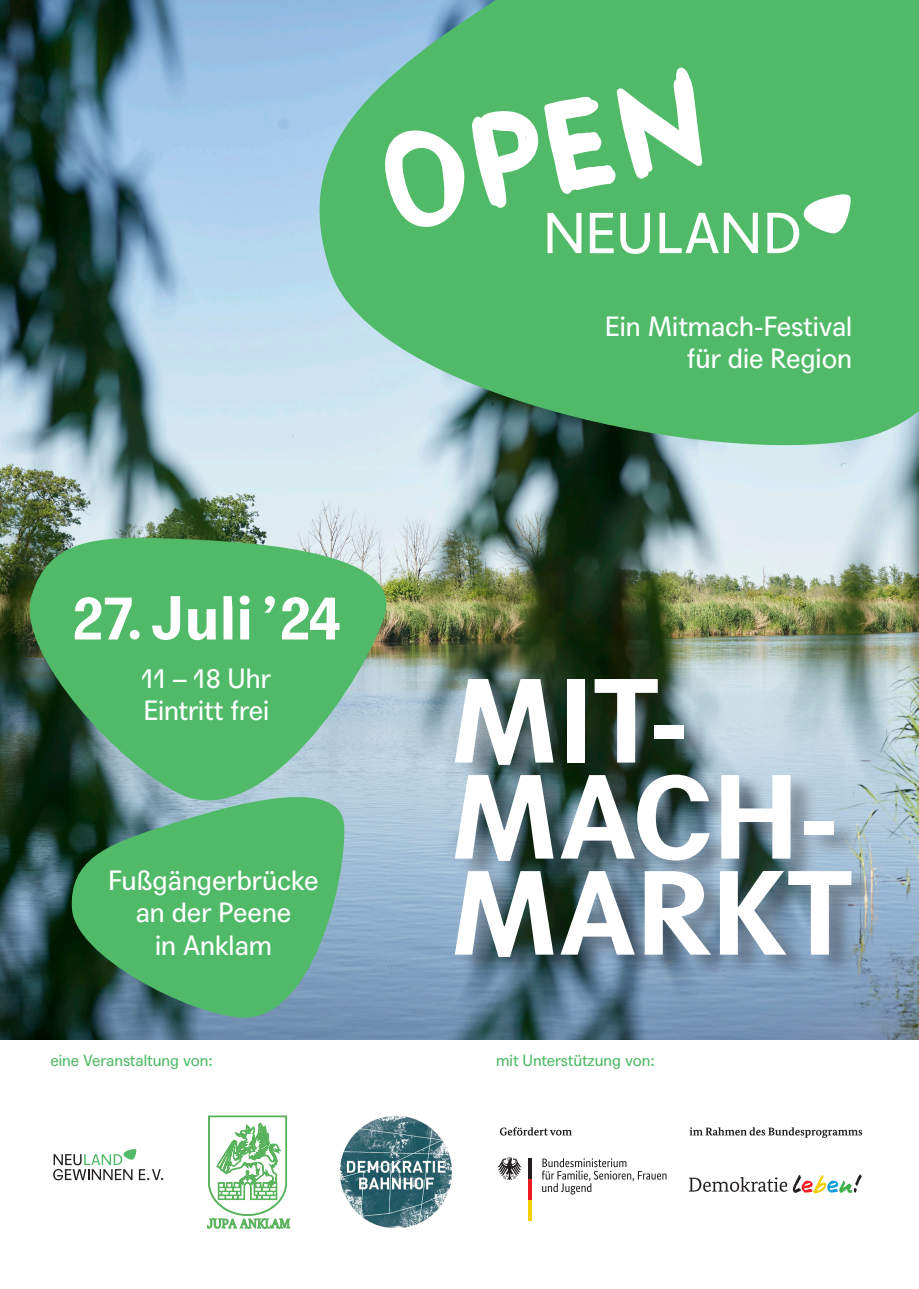
<style>
.page{position:relative;width:919px;height:1289px;background:#fff}
.page>*{position:absolute;margin:0;border:0;box-sizing:border-box;transform-origin:0 0}
.t1{font:700 115.5px "Agipo";color:#fff}
.t2{font:700 60px "Agipo";color:#fff}
.t3{font:27px "Agipo";color:#fff}
.t4{font:15.6px "Agipo";color:#50ba68}
</style>
<div class="page">
<img style="left:0;top:0;width:918px;height:1039px">
<svg style="left:288px;top:0;width:630px;height:466px;background:#67bb85"></svg>
<svg style="left:15px;top:536px;width:391px;height:295px;background:#5da972"></svg>
<svg style="left:69px;top:768px;width:277px;height:254px;background:#53a470"></svg>
<svg style="left:767px;top:194px;width:84px;height:59px"></svg>
<svg style="left:471px;top:67px;width:286px;height:187px"></svg>
<svg style="left:383px;top:126px;width:82px;height:102px"></svg>
<hr style="left:528px;top:1158px;width:3px;height:21px;background:#231f20">
<hr style="left:528px;top:1179px;width:3px;height:20px;background:#ee1d23">
<hr style="left:528px;top:1199px;width:3px;height:21px;background:#f4cf02">
<svg style="left:497px;top:1157px;width:24px;height:22px"></svg>
<svg style="left:500px;top:1127px;width:72px;height:8px"></svg>
<svg style="left:689px;top:1127px;width:173px;height:10px"></svg>
<svg style="left:541px;top:1158px;width:125px;height:36px"></svg>
<svg style="left:689px;top:1174px;width:172px;height:19px"></svg>
<svg style="left:53px;top:1149px;width:110px;height:31px"></svg>
<div style="left:457px;top:676px;width:422px;height:304px;background:#231f20;opacity:.35"></div>
<img style="left:339px;top:1116px;width:113px;height:112px">
<svg style="left:207px;top:1115px;width:83px;height:113px"></svg>
<p class="t2" style="left:72px;top:571px;width:270px">27.Juli’24</p>
<p class="t3" style="left:142px;top:657px;width:130px">11 – 18 Uhr</p>
<p class="t3" style="left:144px;top:689px;width:127px">Eintritt frei</p>
<p class="t3" style="left:108px;top:859px;width:211px">Fußgängerbrücke</p>
<p class="t3" style="left:136px;top:891px;width:157px">an der Peene</p>
<p class="t3" style="left:155px;top:924px;width:118px">in Anklam</p>
<p class="t3" style="left:605px;top:305px;width:248px">Ein Mitmach-Festival</p>
<p class="t3" style="left:686px;top:338px;width:167px">für die Region</p>
<p class="t1" style="left:449px;top:631px;width:241px">MIT-</p>
<p class="t1" style="left:449px;top:727px;width:391px">MACH-</p>
<p class="t1" style="left:449px;top:823px;width:405px">MARKT</p>
<p class="t4" style="left:50px;top:1048px;width:164px">eine Veranstaltung von:</p>
<p class="t4" style="left:496px;top:1048px;width:160px">mit Unterstützung von:</p>
</div>
